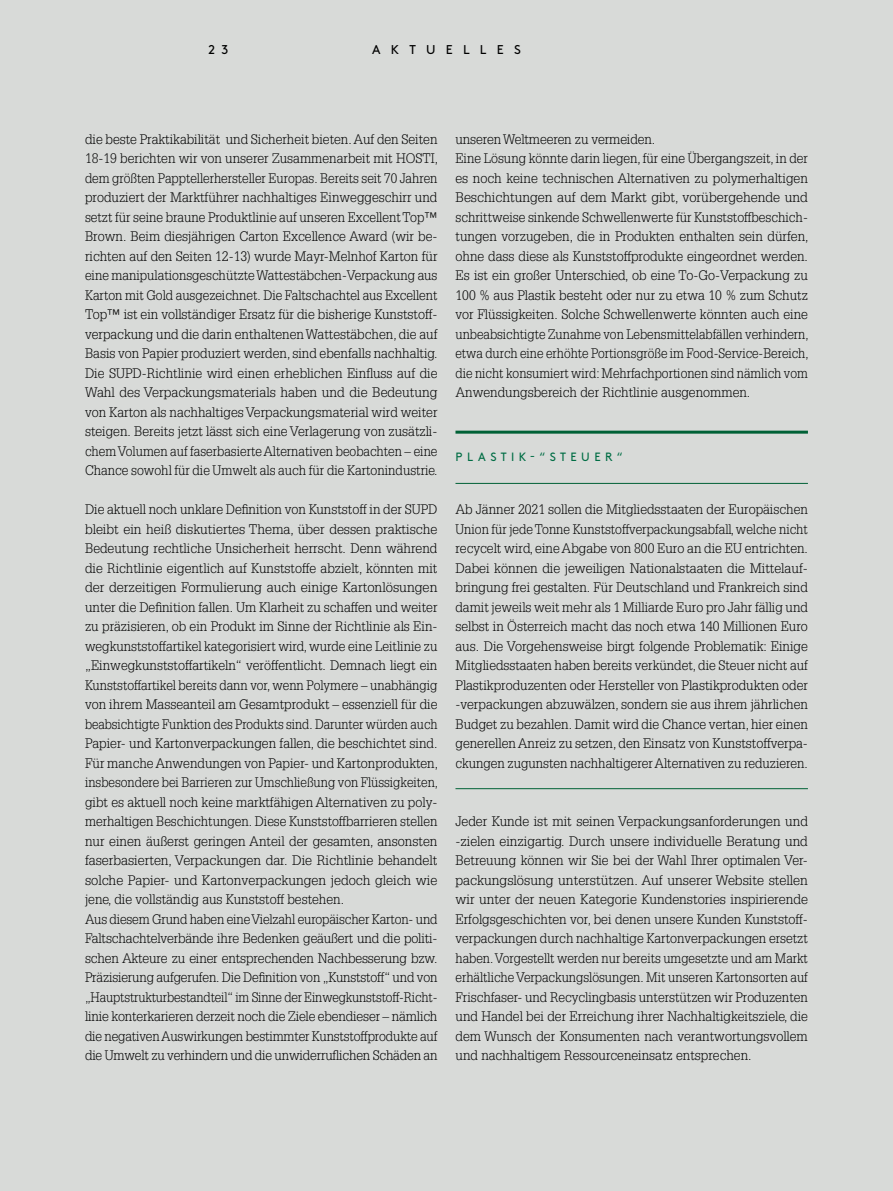
<style>
.page{position:relative;width:893px;height:1191px;background:#d8dad8}
.page>*{position:absolute;margin:0;border:0;box-sizing:border-box;transform-origin:0 0}
.t1{font:300 13.5px/19.5px "Glypha LT Pro";color:#000;text-align:justify}
.t2{font:12.75px "Brown Regular Alt";letter-spacing:.805em;color:#000}
.t3{font:12px "Brown Regular Alt";letter-spacing:.385em;color:#006d44}
</style>
<div class="page">
<hr style="left:455px;top:430px;width:353px;height:3px;background:#006136">
<hr style="left:455px;top:483px;width:353px;height:1px;background:#006136">
<hr style="left:455px;top:788px;width:353px;height:1px;background:#006136">
<p class="t2" style="left:209px;top:40px;width:21px">2 3</p>
<p class="t2" style="left:372px;top:40px;width:150px">AKTUELLES</p>
<p class="t1" style="left:85px;top:129px;width:355px">die beste Praktikabilität und Sicherheit bieten. Auf den Seiten 18-19 berichten wir von unserer Zusammenarbeit mit HOSTI, dem größten Papptellerhersteller Europas. Bereits seit 70 Jahren produziert der Marktführer nachhaltiges Einweggeschirr und setzt für seine braune Produktlinie auf unseren Excellent Top™ Brown. Beim diesjährigen Carton Excellence Award (wir be&shy;richten auf den Seiten 12-13) wurde Mayr-Melnhof Karton für eine manipulationsgeschützte Wattestäbchen-Verpackung aus Karton mit Gold ausgezeichnet. Die Faltschachtel aus Excellent Top™ ist ein vollständiger Ersatz für die bisherige Kunststoff&shy;verpackung und die darin enthaltenen Wattestäbchen, die auf Basis von Papier produziert werden, sind ebenfalls nachhaltig.<br>Die SUPD-Richtlinie wird einen erheblichen Einfluss auf die Wahl des Verpackungsmaterials haben und die Bedeutung von Karton als nachhaltiges Verpackungsmaterial wird weiter steigen. Bereits jetzt lässt sich eine Verlagerung von zusätzli&shy;chem Volumen auf faserbasierte Alternativen beobachten – eine Chance sowohl für die Umwelt als auch für die Kartonindustrie.</p>
<p class="t1" style="left:85px;top:500px;width:355px;text-align:left">Die aktuell noch unklare Definition von Kunststoff in der SUPD bleibt ein heiß diskutiertes Thema, über dessen praktische Bedeutung rechtliche Unsicherheit herrscht. Denn während die Richtlinie eigentlich auf Kunststoffe abzielt, könnten mit der derzeitigen Formulierung auch einige Kartonlösungen unter die Definition fallen. Um Klarheit zu schaffen und weiter zu präzisieren, ob ein Produkt im Sinne der Richtlinie als Ein&shy;wegkunststoffartikel kategorisiert wird, wurde eine Leitlinie zu „Einwegkunststoffartikeln“ veröffentlicht. Demnach liegt ein Kunststoffartikel bereits dann vor, wenn Polymere – unabhängig von ihrem Masseanteil am Gesamtprodukt – essenziell für die beabsichtigte Funktion des Produkts sind. Darunter würden auch Papier- und Kartonverpackungen fallen, die beschichtet sind.<br>Für manche Anwendungen von Papier- und Kartonprodukten, insbesondere bei Barrieren zur Umschließung von Flüssigkeiten, gibt es aktuell noch keine marktfähigen Alternativen zu poly&shy;merhaltigen Beschichtungen. Diese Kunststoffbarrieren stellen nur einen äußerst geringen Anteil der gesamten, ansonsten faserbasierten, Verpackungen dar. Die Richtlinie behandelt solche Papier- und Kartonverpackungen jedoch gleich wie jene, die vollständig aus Kunststoff bestehen.<br>Aus diesem Grund haben eine Vielzahl europäischer Karton- und Faltschachtelverbände ihre Bedenken geäußert und die politi&shy;schen Akteure zu einer entsprechenden Nachbesserung bzw.<br>Präzisierung aufgerufen. Die Definition von „Kunststoff“ und von „Hauptstrukturbestandteil“ im Sinne der Einwegkunststoff-Richt&shy;linie konterkarieren derzeit noch die Ziele ebendieser – nämlich die negativen Auswirkungen bestimmter Kunststoffprodukte auf die Umwelt zu verhindern und die unwiderruflichen Schäden an</p>
<p class="t1" style="left:455px;top:129px;width:355px;text-align:left">unseren Weltmeeren zu vermeiden.<br>Eine Lösung könnte darin liegen, für eine Übergangszeit, in der es noch keine technischen Alternativen zu polymerhaltigen Beschichtungen auf dem Markt gibt, vorübergehende und schrittweise sinkende Schwellenwerte für Kunststoffbeschich&shy;tungen vorzugeben, die in Produkten enthalten sein dürfen, ohne dass diese als Kunststoffprodukte eingeordnet werden.<br>Es ist ein großer Unterschied, ob eine To-Go-Verpackung zu 100 % aus Plastik besteht oder nur zu etwa 10 % zum Schutz vor Flüssigkeiten. Solche Schwellenwerte könnten auch eine unbeabsichtigte Zunahme von Lebensmittelabfällen verhindern, etwa durch eine erhöhte Portionsgröße im Food-Service-Bereich, die nicht konsumiert wird: Mehrfachportionen sind nämlich vom Anwendungsbereich der Richtlinie ausgenommen.</p>
<p class="t3" style="left:456px;top:448px;width:169px">PLASTIK-“STEUER“</p>
<p class="t1" style="left:455px;top:500px;width:354px">Ab Jänner 2021 sollen die Mitgliedsstaaten der Europäischen Union für jede Tonne Kunststoffverpackungsabfall, welche nicht recycelt wird, eine Abgabe von 800 Euro an die EU entrichten.<br>Dabei können die jeweiligen Nationalstaaten die Mittelauf&shy;bringung frei gestalten. Für Deutschland und Frankreich sind damit jeweils weit mehr als 1 Milliarde Euro pro Jahr fällig und selbst in Österreich macht das noch etwa 140 Millionen Euro aus. Die Vorgehensweise birgt folgende Problematik: Einige Mitgliedsstaaten haben bereits verkündet, die Steuer nicht auf Plastikproduzenten oder Hersteller von Plastikprodukten oder -verpackungen abzuwälzen, sondern sie aus ihrem jährlichen Budget zu bezahlen. Damit wird die Chance vertan, hier einen generellen Anreiz zu setzen, den Einsatz von Kunststoffverpa&shy;ckungen zugunsten nachhaltigerer Alternativen zu reduzieren.</p>
<p class="t1" style="left:455px;top:812px;width:354px">Jeder Kunde ist mit seinen Verpackungsanforderungen und -zielen einzigartig. Durch unsere individuelle Beratung und Betreuung können wir Sie bei der Wahl Ihrer optimalen Ver&shy;packungslösung unterstützen. Auf unserer Website stellen wir unter der neuen Kategorie Kundenstories inspirierende Erfolgsgeschichten vor, bei denen unsere Kunden Kunststoff&shy;verpackungen durch nachhaltige Kartonverpackungen ersetzt haben. Vorgestellt werden nur bereits umgesetzte und am Markt erhältliche Verpackungslösungen. Mit unseren Kartonsorten auf Frischfaser- und Recyclingbasis unterstützen wir Produzenten und Handel bei der Erreichung ihrer Nachhaltigkeitsziele, die dem Wunsch der Konsumenten nach verantwortungsvollem und nachhaltigem Ressourceneinsatz entsprechen.</p>
</div>
